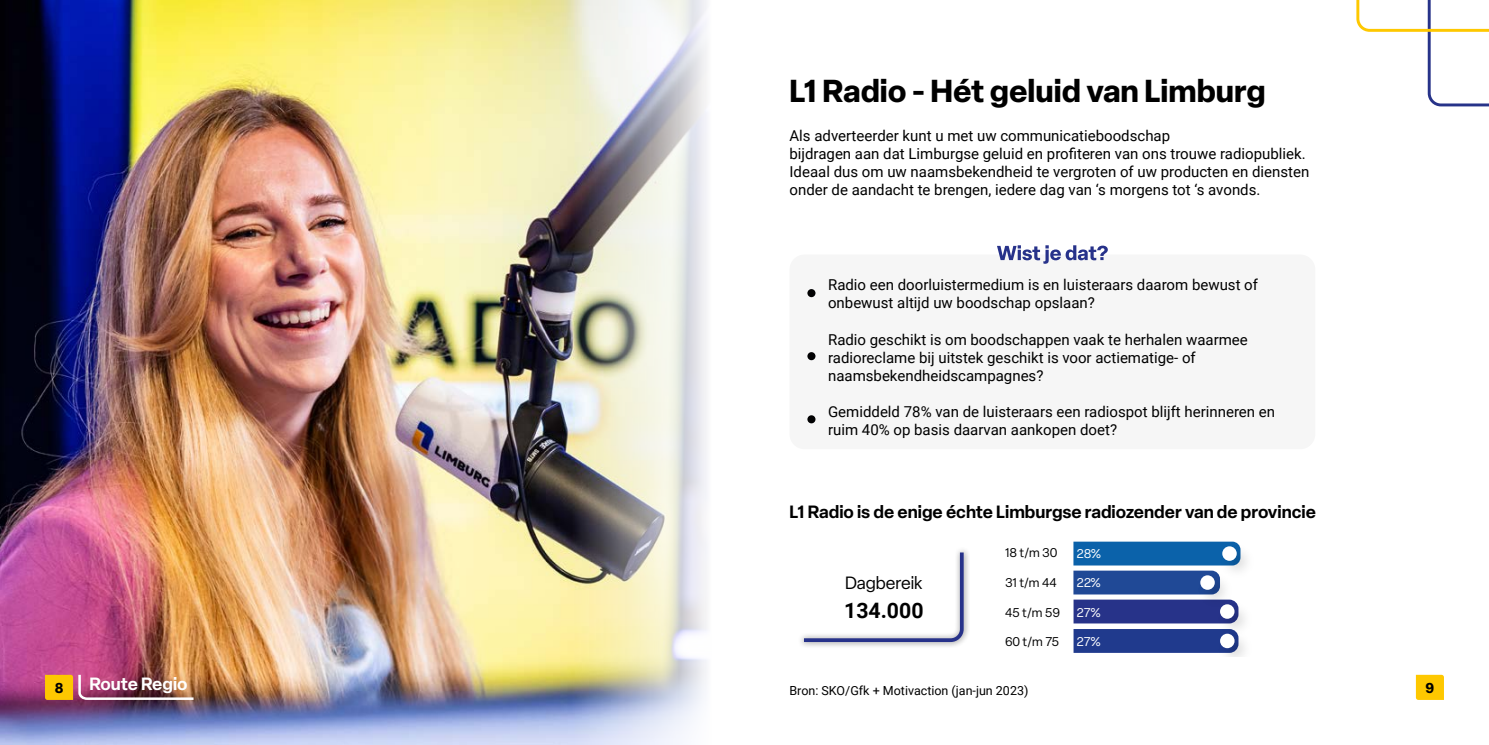
<style>
.page{position:relative;width:1489px;height:745px;background:#fff}
.page>*{position:absolute;margin:0;border:0;box-sizing:border-box;transform-origin:0 0}
.t1{font:700 31.25px "Elza";color:#000}
.t2{font:700 21.25px "Roboto";color:#000}
.t3{font:600 17.5px "Elza";color:#000}
.t4{font:600 17.5px "Elza";color:#fff}
.t5{font:17.5px "Elza";color:#000}
.t6{font:15px/18px "Roboto";color:#000}
.t7{font:700 14.12px "Elza";color:#000}
.t8{font:12.5px "Roboto";color:#000}
.t9{font:12.5px "Elza";letter-spacing:-.015em;color:#000}
.t10{font:12.5px "Elza";letter-spacing:-.01em;color:#fff}
</style>
<div class="page">
<svg style="left:1415px;top:674px;width:28px;height:25px"></svg>
<div style="left:789px;top:254px;width:526px;height:195px;background:#f6f6f6;border-radius:15px"></div>
<img style="left:0;top:0;width:525px;height:744px">
<svg style="left:1073px;top:541px;width:140px;height:111px;background:#3d61a5"></svg>
<img style="left:1213px;top:541px;width:34px;height:30px">
<div style="left:1222px;top:546px;width:14px;height:14px;background:#fff;border-radius:50%"></div>
<img style="left:1191px;top:566px;width:47px;height:47px">
<div style="left:1200px;top:575px;width:14px;height:14px;background:#fff;border-radius:50%"></div>
<img style="left:1211px;top:595px;width:34px;height:29px">
<div style="left:1219px;top:604px;width:15px;height:14px;background:#fff;border-radius:50%"></div>
<img style="left:1211px;top:624px;width:34px;height:32px">
<div style="left:1219px;top:633px;width:15px;height:14px;background:#fff;border-radius:50%"></div>
<svg style="left:997px;top:245px;width:110px;height:18px"></svg>
<svg style="left:1356px;top:0;width:132px;height:106px"></svg>
<div style="left:797px;top:545px;width:173px;height:103px;background:#000;opacity:.5"></div>
<svg style="left:800px;top:548px;width:165px;height:95px"></svg>
<div style="left:807px;top:289px;width:8px;height:8px;background:#020203;border-radius:50%"></div>
<div style="left:807px;top:352px;width:8px;height:8px;background:#020203;border-radius:50%"></div>
<div style="left:807px;top:415px;width:8px;height:8px;background:#020203;border-radius:50%"></div>
<img style="left:525px;top:0;width:182px;height:744px">
<img style="left:45px;top:672px;width:151px;height:28px">
<p class="t7" style="left:55px;top:677px;width:10px">8</p>
<p class="t4" style="left:89px;top:671px;width:100px">Route Regio</p>
<h1 class="t1" style="left:789px;top:69px;width:477px">L1 Radio - Hét geluid van Limburg</h1>
<p class="t6" style="left:789px;top:126px;width:521px">Als adverteerder kunt u met uw communicatieboodschap<br>bijdragen aan dat Limburgse geluid en profiteren van ons trouwe radiopubliek.<br>Ideaal dus om uw naamsbekendheid te vergroten of uw producten en diensten onder de aandacht te brengen, iedere dag van ‘s morgens tot ‘s avonds.</p>
<p class="t6" style="left:828px;top:275px;width:431px">Radio een doorluistermedium is en luisteraars daarom bewust of onbewust altijd uw boodschap opslaan?</p>
<p class="t6" style="left:828px;top:329px;width:421px">Radio geschikt is om boodschappen vaak te herhalen waarmee radioreclame bij uitstek geschikt is voor actiematige- of naamsbekendheidscampagnes?</p>
<p class="t6" style="left:828px;top:401px;width:448px">Gemiddeld 78% van de luisteraars een radiospot blijft herinneren en ruim 40% op basis daarvan aankopen doet?</p>
<p class="t3" style="left:789px;top:499px;width:528px">L1 Radio is de enige échte Limburgse radiozender van de provincie</p>
<p class="t5" style="left:845px;top:571px;width:79px">Dagbereik</p>
<h2 class="t2" style="left:844px;top:595px;width:81px">134.000</h2>
<p class="t9" style="left:1004px;top:543px;width:54px">18 t/m 30</p>
<p class="t9" style="left:1004px;top:573px;width:53px">31 t/m 44</p>
<p class="t9" style="left:1004px;top:604px;width:57px">45 t/m 59</p>
<p class="t9" style="left:1004px;top:633px;width:56px">60 t/m 75</p>
<p class="t8" style="left:789px;top:681px;width:240px">Bron: SKO/Gfk + Motivaction (jan-jun 2023)</p>
<p class="t10" style="left:1076px;top:544px;width:25px">28%</p>
<p class="t10" style="left:1076px;top:574px;width:25px">22%</p>
<p class="t10" style="left:1076px;top:604px;width:25px">27%</p>
<p class="t10" style="left:1076px;top:633px;width:25px">27%</p>
<p class="t7" style="left:1425px;top:677px;width:10px">9</p>
</div>
